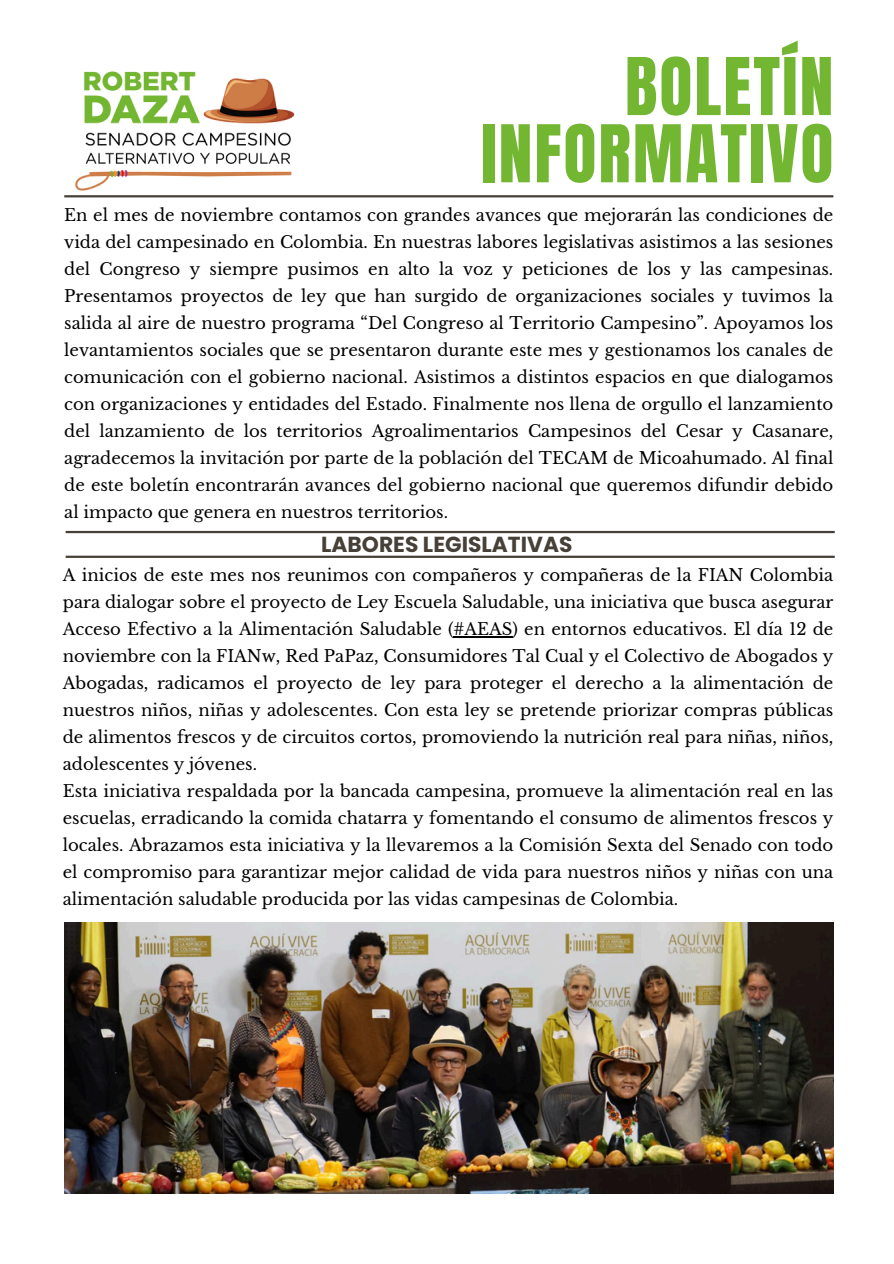
<style>
.page{position:relative;width:894px;height:1264px;background:#fff}
.page>*{position:absolute;margin:0;border:0;box-sizing:border-box;transform-origin:0 0}
.t1{font:67.65px/67.2px "Anton";letter-spacing:.03em;color:#72b631;text-align:right}
.t2{font:700 21.75px "Poppins";color:#474038}
.t3{font:16.5px/27px "Libre Baskerville";color:#000;text-align:justify}
</style>
<div class="page">
<img style="left:75px;top:71px;width:220px;height:120px">
<img style="left:64px;top:922px;width:769px;height:271px">
<hr style="left:453px;top:636px;width:59px;height:1px;background:#000">
<hr style="left:66px;top:531px;width:768px;height:2px;background:#474038">
<hr style="left:66px;top:555px;width:768px;height:3px;background:#474038">
<hr style="left:64px;top:195px;width:769px;height:2px;background:#474038">
<h1 class="t1" style="left:481px;top:54px;width:353px">BOLETÍN<br>INFORMATIVO</h1>
<p class="t3" style="left:64px;top:202px;width:770px">En el mes de noviembre contamos con grandes avances que mejorarán las condiciones de vida del campesinado en Colombia. En nuestras labores legislativas asistimos a las sesiones del Congreso y siempre pusimos en alto la voz y peticiones de los y las campesinas.<br>Presentamos proyectos de ley que han surgido de organizaciones sociales y tuvimos la salida al aire de nuestro programa “Del Congreso al Territorio Campesino”. Apoyamos los levantamientos sociales que se presentaron durante este mes y gestionamos los canales de comunicación con el gobierno nacional. Asistimos a distintos espacios en que dialogamos con organizaciones y entidades del Estado. Finalmente nos llena de orgullo el lanzamiento del lanzamiento de los territorios Agroalimentarios Campesinos del Cesar y Casanare, agradecemos la invitación por parte de la población del TECAM de Micoahumado. Al final de este boletín encontrarán avances del gobierno nacional que queremos difundir debido al impacto que genera en nuestros territorios.</p>
<p class="t2" style="left:321px;top:529px;width:252px">LABORES LEGISLATIVAS</p>
<p class="t3" style="left:63px;top:561px;width:771px">A inicios de este mes nos reunimos con compañeros y compañeras de la FIAN Colombia para dialogar sobre el proyecto de Ley Escuela Saludable, una iniciativa que busca asegurar Acceso Efectivo a la Alimentación Saludable (#AEAS) en entornos educativos. El día 12 de noviembre con la FIANw, Red PaPaz, Consumidores Tal Cual y el Colectivo de Abogados y Abogadas, radicamos el proyecto de ley para proteger el derecho a la alimentación de nuestros niños, niñas y adolescentes. Con esta ley se pretende priorizar compras públicas de alimentos frescos y de circuitos cortos, promoviendo la nutrición real para niñas, niños, adolescentes y jóvenes.</p>
<p class="t3" style="left:63px;top:777px;width:771px">Esta iniciativa respaldada por la bancada campesina, promueve la alimentación real en las escuelas, erradicando la comida chatarra y fomentando el consumo de alimentos frescos y locales. Abrazamos esta iniciativa y la llevaremos a la Comisión Sexta del Senado con todo el compromiso para garantizar mejor calidad de vida para nuestros niños y niñas con una alimentación saludable producida por las vidas campesinas de Colombia.</p>
</div>
